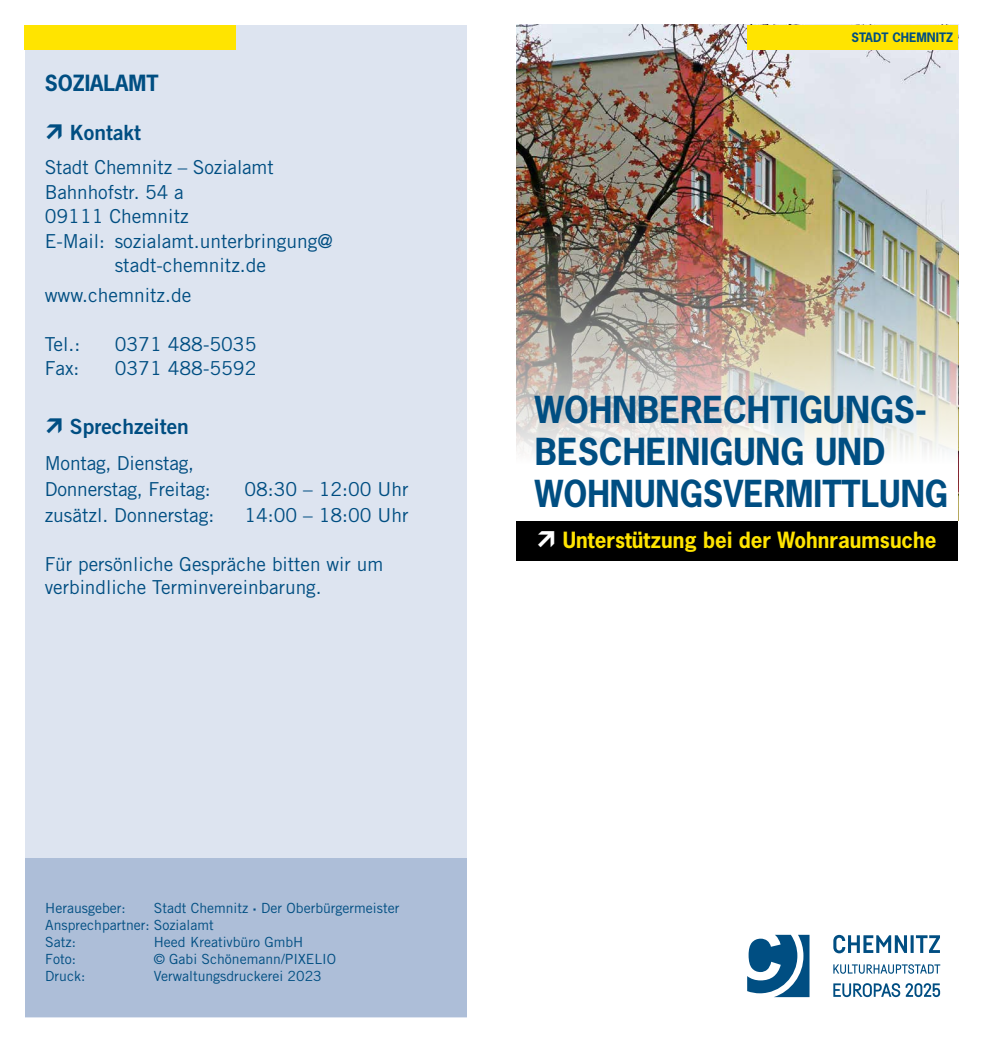
<style>
.page{position:relative;width:983px;height:1042px;background:#fff}
.page>*{position:absolute;margin:0;border:0;box-sizing:border-box;transform-origin:0 0}
.t1{font:700 35px/42px "News Gothic Std";color:#004e82}
.t2{font:700 21px "News Gothic Std";color:#ffe400}
.t3{font:21px "Trade Gothic Bold Two";color:#004e82}
.t4{font:700 21px "News Gothic Std";color:#004e82}
.t5{font:19.25px/26.2px "Trade Gothic";color:#004e82}
.t6{font:14px/16.8px "Trade Gothic";color:#004e82}
.t7{font:700 12.25px "News Gothic Std";color:#004e82}
.s1{font-family:"News Gothic Std";font-weight:700}
</style>
<div class="page">
<img style="left:516px;top:25px;width:441px;height:175px">
<img style="left:516px;top:200px;width:441px;height:254px">
<div style="left:516px;top:521px;width:441px;height:40px;background:#000"></div>
<div style="left:747px;top:25px;width:210px;height:25px;background:#ffe400"></div>
<div style="left:25px;top:25px;width:441px;height:992px;background:#dde4f0"></div>
<div style="left:25px;top:25px;width:211px;height:25px;background:#ffe400"></div>
<div style="left:25px;top:858px;width:441px;height:159px;background:#adbed8"></div>
<svg style="left:747px;top:935px;width:62px;height:62px"></svg>
<svg style="left:833px;top:964px;width:107px;height:10px"></svg>
<svg style="left:833px;top:983px;width:106px;height:14px"></svg>
<svg style="left:833px;top:935px;width:106px;height:18px"></svg>
<p class="t4" style="left:45px;top:69px;width:115px">SOZIALAMT</p>
<p class="t3" style="left:70px;top:119px;width:73px">Kontakt</p>
<p class="t5" style="left:45px;top:154px;width:230px">Stadt Chemnitz – Sozialamt</p>
<p class="t5" style="left:45px;top:179px;width:140px">Bahnhofstr. 54 a</p>
<p class="t5" style="left:45px;top:203px;width:145px">09111 Chemnitz</p>
<p class="t5" style="left:45px;top:228px;width:290px">E-Mail: sozialamt.unterbringung@</p>
<p class="t5" style="left:115px;top:252px;width:153px">stadt-chemnitz.de</p>
<p class="t5" style="left:45px;top:282px;width:148px">www.chemnitz.de</p>
<p class="t5" style="left:45px;top:331px;width:37px">Tel.:</p>
<p class="t5" style="left:115px;top:331px;width:143px">0371 488-5035</p>
<p class="t5" style="left:45px;top:355px;width:36px">Fax:</p>
<p class="t5" style="left:115px;top:355px;width:143px">0371 488-5592</p>
<p class="t3" style="left:70px;top:413px;width:121px">Sprechzeiten</p>
<p class="t5" style="left:45px;top:450px;width:167px">Montag, Dienstag,<br>Donnerstag, Freitag:</p>
<p class="t5" style="left:244px;top:476px;width:166px">08:30 – 12:00 Uhr</p>
<p class="t5" style="left:45px;top:502px;width:171px">zusätzl. Donnerstag:</p>
<p class="t5" style="left:244px;top:502px;width:166px">14:00 – 18:00 Uhr</p>
<p class="t5" style="left:45px;top:553px;width:340px;line-height:22.8px">Für persönliche Gespräche bitten wir um verbindliche Terminvereinbarung.</p>
<p class="t6" style="left:45px;top:900px;width:355px;text-indent:108px">Stadt Chemnitz <span class="s1">∙</span> Der Oberbürgermeister<br>Ansprechpartner: Sozialamt<br>Satz:</p>
<p class="t6" style="left:45px;top:900px;width:82px">Herausgeber:</p>
<p class="t6" style="left:154px;top:933px;width:151px">Heed Kreativbüro GmbH</p>
<p class="t6" style="left:45px;top:950px;width:32px">Foto:</p>
<p class="t6" style="left:154px;top:950px;width:184px">© Gabi Schönemann/PIXELIO</p>
<p class="t6" style="left:45px;top:967px;width:42px">Druck:</p>
<p class="t6" style="left:154px;top:967px;width:169px">Verwaltungsdruckerei 2023</p>
<p class="t7" style="left:851px;top:29px;width:103px">STADT CHEMNITZ</p>
<h1 class="t1" style="left:535px;top:388px;width:414px">WOHNBERECHTIGUNGS-<br>BESCHEINIGUNG UND<br>WOHNUNGSVERMITTLUNG</h1>
<p class="t2" style="left:562px;top:526px;width:375px">Unterstützung bei der Wohnraumsuche</p>
</div>
